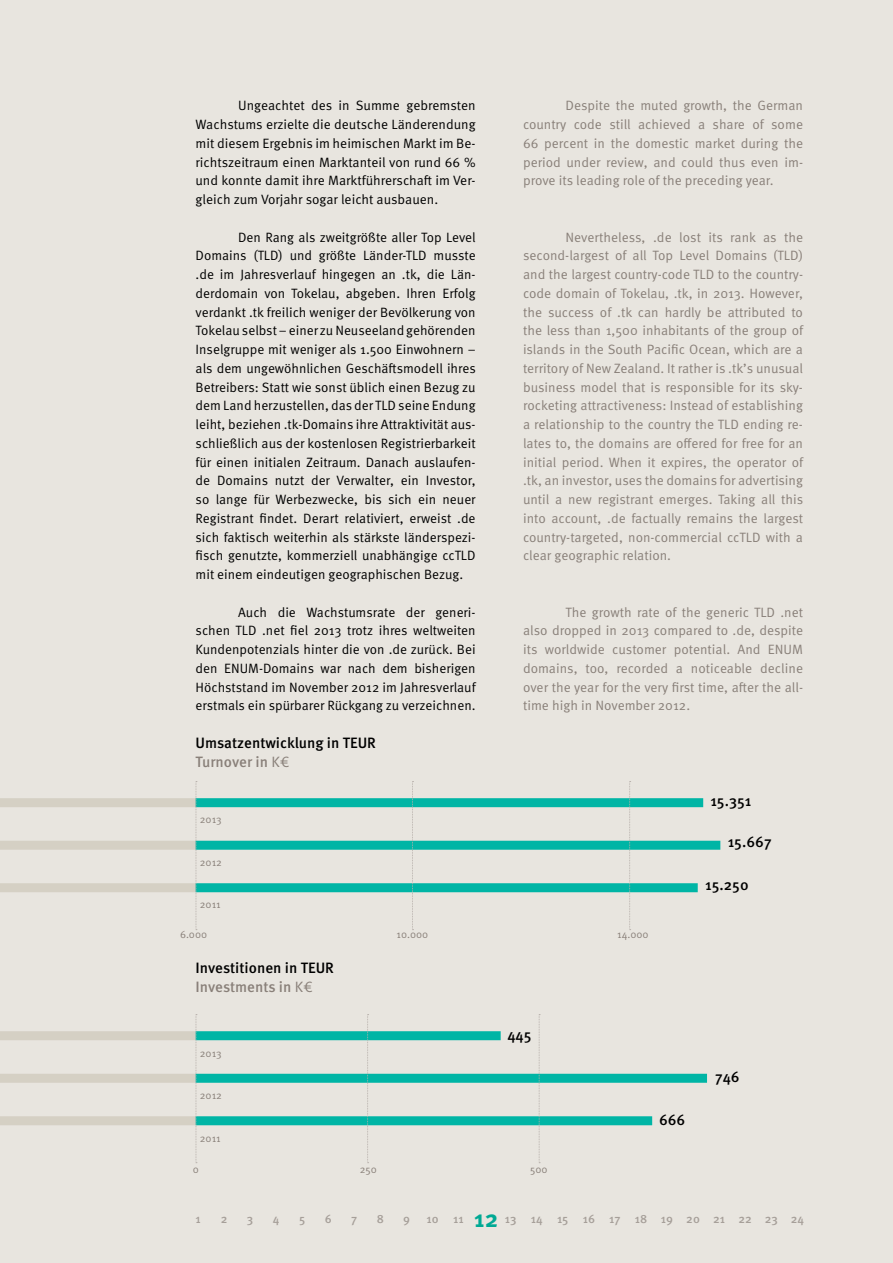
<style>
.page{position:relative;width:893px;height:1263px;background:#e8e5df}
.page>*{position:absolute;margin:0;border:0;box-sizing:border-box;transform-origin:0 0}
.t1{font:500 15px/18.8px "Meta OT";color:#000}
.t2{font:13.5px/18.8px "Meta OT Norm";color:#000;text-align:justify}
.t3{font:13.5px/18.8px "Meta OT Norm";color:#898079;text-align:justify}
.t4{font:500 12px "Meta OT";color:#a69f99}
.t5{font:10.5px "Meta OT Norm";color:#898079}
.s1{color:#898079}
.s2{font-family:"Meta OT Norm";font-weight:400;color:#898079}
.s3{font-weight:700;font-size:24px;color:#00a994}
</style>
<div class="page">
<div style="left:0;top:841px;width:196px;height:9px;background:#d5d0c4"></div>
<div style="left:0;top:883px;width:196px;height:9px;background:#d5d0c4"></div>
<div style="left:0;top:798px;width:196px;height:9px;background:#d5d0c4"></div>
<div style="left:196px;top:798px;width:507px;height:9px;background:#00b5a5"></div>
<div style="left:196px;top:841px;width:524px;height:9px;background:#00b5a5"></div>
<div style="left:196px;top:883px;width:502px;height:9px;background:#00b5a5"></div>
<svg style="left:412px;top:781px;width:1px;height:149px"></svg>
<svg style="left:629px;top:781px;width:2px;height:149px"></svg>
<div style="left:0;top:1074px;width:196px;height:9px;background:#d5d0c4"></div>
<div style="left:0;top:1116px;width:196px;height:9px;background:#d5d0c4"></div>
<div style="left:0;top:1031px;width:196px;height:9px;background:#d5d0c4"></div>
<div style="left:196px;top:1031px;width:305px;height:9px;background:#00b5a5"></div>
<div style="left:196px;top:1074px;width:511px;height:9px;background:#00b5a5"></div>
<div style="left:196px;top:1116px;width:456px;height:9px;background:#00b5a5"></div>
<svg style="left:539px;top:1014px;width:1px;height:149px"></svg>
<svg style="left:196px;top:1014px;width:1px;height:149px"></svg>
<svg style="left:367px;top:1014px;width:2px;height:149px"></svg>
<svg style="left:196px;top:781px;width:1px;height:149px"></svg>
<p class="t2" style="left:196px;top:96px;width:282px;text-indent:43px">Ungeachtet des in Summe gebremsten Wachstums erzielte die deutsche Länderendung mit diesem Ergebnis im heimischen Markt im Be&shy;richtszeitraum einen Marktanteil von rund 66 % und konnte damit ihre Marktführerschaft im Ver&shy;gleich zum Vorjahr sogar leicht ausbauen.</p>
<p class="t2" style="left:196px;top:228px;width:282px;text-indent:43px">Den Rang als zweitgrößte aller Top Level Domains (TLD) und größte Länder-TLD musste .de im Jahresverlauf hingegen an .tk, die Län&shy;derdomain von Tokelau, abgeben. Ihren Erfolg verdankt .tk freilich weniger der Bevölkerung von Tokelau selbst – einer zu Neuseeland gehörenden Inselgruppe mit weniger als 1.500 Einwohnern – als dem ungewöhnlichen Geschäftsmodell ihres Betreibers: Statt wie sonst üblich einen Bezug zu dem Land herzustellen, das der TLD seine Endung leiht, beziehen .tk-Domains ihre Attraktivität aus&shy;schließlich aus der kostenlosen Registrierbarkeit für einen initialen Zeitraum. Danach auslaufen&shy;de Domains nutzt der Verwalter, ein Investor, so lange für Werbezwecke, bis sich ein neuer Registrant findet. Derart relativiert, erweist .de sich faktisch weiterhin als stärkste länderspezi&shy;fisch genutzte, kommerziell unabhängige ccTLD mit einem eindeutigen geographischen Bezug.</p>
<p class="t2" style="left:196px;top:603px;width:282px;text-indent:43px">Auch die Wachstumsrate der generi&shy;schen TLD .net fiel 2013 trotz ihres weltweiten Kundenpotenzials hinter die von .de zurück. Bei den ENUM-Domains war nach dem bisherigen Höchststand im November 2012 im Jahresverlauf erstmals ein spürbarer Rückgang zu verzeichnen.</p>
<p class="t1" style="left:196px;top:733px;width:182px">Umsatzentwicklung in TEUR<br><span class="s1">Turnover in</span> <span class="s2">K€</span></p>
<p class="t5" style="left:200px;top:813px;width:23px">2013</p>
<p class="t5" style="left:200px;top:855px;width:24px">2012</p>
<p class="t5" style="left:200px;top:898px;width:22px">2011</p>
<p class="t5" style="left:180px;top:928px;width:29px">6.000</p>
<p class="t5" style="left:397px;top:928px;width:33px">10.000</p>
<p class="t1" style="left:196px;top:958px;width:140px">Investitionen in TEUR<br><span class="s1">Investments in</span> <span class="s2">K€</span></p>
<p class="t5" style="left:200px;top:1047px;width:23px">2013</p>
<p class="t5" style="left:200px;top:1089px;width:24px">2012</p>
<p class="t5" style="left:200px;top:1132px;width:22px">2011</p>
<p class="t3" style="left:523px;top:96px;width:282px;text-indent:43px">Despite the muted growth, the German country code still achieved a share of some 66 percent in the domestic market during the period under review, and could thus even im&shy;prove its leading role of the preceding year.</p>
<p class="t3" style="left:523px;top:228px;width:282px;text-align:left;text-indent:43px">Nevertheless, .de lost its rank as the second-largest of all Top Level Domains (TLD) and the largest country-code TLD to the country&shy;code domain of Tokelau, .tk, in 2013. However, the success of .tk can hardly be attributed to the less than 1,500 inhabitants of the group of islands in the South Pacific Ocean, which are a territory of New Zealand. It rather is .tk’s unusual business model that is responsible for its sky&shy;rocketing attractiveness: Instead of establishing a relationship to the country the TLD ending re&shy;lates to, the domains are offered for free for an initial period. When it expires, the operator of .tk, an investor, uses the domains for advertising until a new registrant emerges. Taking all this into account, .de factually remains the largest country-targeted, non-commercial ccTLD with a clear geographic relation.</p>
<p class="t3" style="left:523px;top:603px;width:282px;text-indent:43px">The growth rate of the generic TLD .net also dropped in 2013 compared to .de, despite its worldwide customer potential. And ENUM domains, too, recorded a noticeable decline over the year for the very first time, after the all&shy;time high in November 2012.</p>
<p class="t1" style="left:710px;top:791px;width:42px">15.351</p>
<p class="t1" style="left:728px;top:833px;width:45px">15.667</p>
<p class="t1" style="left:507px;top:1025px;width:26px">445</p>
<p class="t5" style="left:617px;top:928px;width:33px">14.000</p>
<p class="t1" style="left:705px;top:876px;width:45px">15.250</p>
<p class="t1" style="left:659px;top:1110px;width:28px">666</p>
<p class="t1" style="left:715px;top:1068px;width:26px">746</p>
<p class="t5" style="left:193px;top:1163px;width:8px">0</p>
<p class="t5" style="left:530px;top:1163px;width:19px">500</p>
<p class="t5" style="left:360px;top:1163px;width:19px">250</p>
<p class="t4" style="left:195px;top:1212px;width:7px">1</p>
<p class="t4" style="left:221px;top:1212px;width:8px">2</p>
<p class="t4" style="left:247px;top:1212px;width:8px">3</p>
<p class="t4" style="left:273px;top:1212px;width:8px">4</p>
<p class="t4" style="left:299px;top:1212px;width:8px">5</p>
<p class="t4" style="left:325px;top:1212px;width:9px">6</p>
<p class="t4" style="left:351px;top:1212px;width:8px">7</p>
<p class="t4" style="left:377px;top:1212px;width:9px">8</p>
<p class="t4" style="left:403px;top:1212px;width:8px">9</p>
<p class="t4" style="left:426px;top:1212px;width:379px">10 11 <span class="s3">12</span>12 13 14 15 16 17 18 19 20 21 22 23 24</p>
</div>
